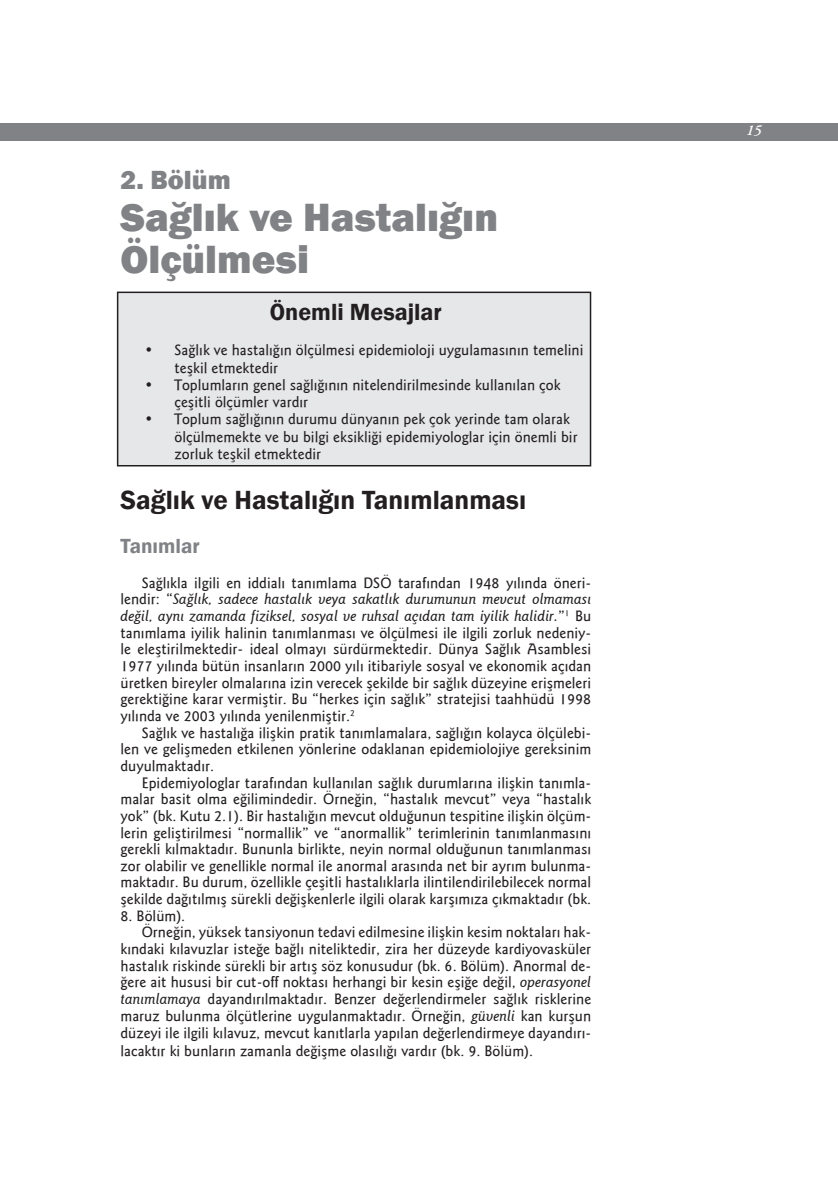
<style>
.page{position:relative;width:838px;height:1183px;background:#fff}
.page>*{position:absolute;margin:0;border:0;box-sizing:border-box;transform-origin:0 0}
.t1{font:800 40.5px/42px "Franklin Gothic";color:#808285}
.t2{font:600 27px "Franklin Gothic";color:#231f20}
.t3{font:800 27px "Franklin Gothic";color:#808285}
.t4{font:600 24px "Franklin Gothic";color:#231f20}
.t5{font:600 21px "Franklin Gothic";color:#808285}
.t6{font:500 15px/16.6px "Goudy Sans IT Cby BT";color:#231f20}
.t7{font:italic 600 15px "Adobe Garamond Pro";color:#fff}
.s1{font-style:italic}
</style>
<div class="page">
<div style="left:0;top:123px;width:838px;height:17px;background:#808285"></div>
<div style="left:118px;top:292px;width:472px;height:173px;background:#e6e7e9"></div>
<div style="left:117px;top:291px;width:474px;height:175px;border:2px solid #231f20"></div>
<h2 class="t3" style="left:120px;top:164px;width:112px">2. Bölüm</h2>
<h1 class="t1" style="left:120px;top:196px;width:379px">Sağlık ve Hastalığın<br>Ölçülmesi</h1>
<h3 class="t4" style="left:270px;top:298px;width:173px">Önemli Mesajlar</h3>
<p class="t6" style="left:174px;top:341px;width:410px;line-height:17.2px;text-indent:-30px">• Sağlık ve hastalığın ölçülmesi epidemioloji uygulamasının temelini teşkil etmektedir</p>
<p class="t6" style="left:174px;top:376px;width:387px;line-height:17.2px;text-indent:-30px">• Toplumların genel sağlığının nitelendirilmesinde kullanılan çok çeşitli ölçümler vardır</p>
<p class="t6" style="left:174px;top:410px;width:404px;line-height:17.2px;text-indent:-30px">• Toplum sağlığının durumu dünyanın pek çok yerinde tam olarak ölçülmemekte ve bu bilgi eksikliği epidemiyologlar için önemli bir zorluk teşkil etmektedir</p>
<h2 class="t2" style="left:120px;top:484px;width:407px">Sağlık ve Hastalığın Tanımlanması</h2>
<h3 class="t5" style="left:120px;top:533px;width:81px">Tanımlar</h3>
<p class="t6" style="left:120px;top:574px;width:472px;text-align:justify;text-indent:21px">Sağlıkla ilgili en iddialı tanımlama DSÖ tarafından 1948 yılında öneri&shy;lendir: “<span class="s1">Sağlık, sadece hastalık veya sakatlık durumunun mevcut olmaması değil, aynı zamanda fiziksel, sosyal ve ruhsal açıdan tam iyilik halidir.</span>”<sup>1</sup> Bu tanımlama iyilik halinin tanımlanması ve ölçülmesi ile ilgili zorluk nedeniy&shy;le eleştirilmektedir- ideal olmayı sürdürmektedir. Dünya Sağlık Asamblesi 1977 yılında bütün insanların 2000 yılı itibariyle sosyal ve ekonomik açıdan üretken bireyler olmalarına izin verecek şekilde bir sağlık düzeyine erişmeleri gerektiğine karar vermiştir. Bu “herkes için sağlık” stratejisi taahhüdü 1998 yılında ve 2003 yılında yenilenmiştir.<sup>2</sup></p>
<p class="t6" style="left:120px;top:724px;width:472px;text-align:justify;text-indent:21px">Sağlık ve hastalığa ilişkin pratik tanımlamalara, sağlığın kolayca ölçülebi&shy;len ve gelişmeden etkilenen yönlerine odaklanan epidemiolojiye gereksinim duyulmaktadır.</p>
<p class="t6" style="left:120px;top:774px;width:472px;text-align:justify;text-indent:21px">Epidemiyologlar tarafından kullanılan sağlık durumlarına ilişkin tanımla&shy;malar basit olma eğilimindedir. Örneğin, “hastalık mevcut” veya “hastalık yok” (bk. Kutu 2.1). Bir hastalığın mevcut olduğunun tespitine ilişkin ölçüm&shy;lerin geliştirilmesi “normallik” ve “anormallik” terimlerinin tanımlanmasını gerekli kılmaktadır. Bununla birlikte, neyin normal olduğunun tanımlanması zor olabilir ve genellikle normal ile anormal arasında net bir ayrım bulunma&shy;maktadır. Bu durum, özellikle çeşitli hastalıklarla ilintilendirilebilecek normal şekilde dağıtılmış sürekli değişkenlerle ilgili olarak karşımıza çıkmaktadır (bk.</p>
<p class="t6" style="left:120px;top:907px;width:66px">8. Bölüm).</p>
<p class="t6" style="left:142px;top:923px;width:451px">Örneğin, yüksek tansiyonun tedavi edilmesine ilişkin kesim noktaları hak-</p>
<p class="t6" style="left:120px;top:940px;width:472px">kındaki kılavuzlar isteğe bağlı niteliktedir, zira her düzeyde kardiyovasküler</p>
<p class="t6" style="left:120px;top:957px;width:472px">hastalık riskinde sürekli bir artış söz konusudur (bk. 6. Bölüm). Anormal de-</p>
<p class="t6" style="left:120px;top:973px;width:472px">ğere ait hususi bir cut-off noktası herhangi bir kesin eşiğe değil, <span class="s1">operasyonel</span></p>
<p class="t6" style="left:120px;top:990px;width:472px"><span class="s1">tanımlamaya</span> dayandırılmaktadır. Benzer değerlendirmeler sağlık risklerine</p>
<p class="t6" style="left:120px;top:1007px;width:472px">maruz bulunma ölçütlerine uygulanmaktadır. Örneğin, <span class="s1">güvenli</span> kan kurşun</p>
<p class="t6" style="left:120px;top:1024px;width:472px">düzeyi ile ilgili kılavuz, mevcut kanıtlarla yapılan değerlendirmeye dayandırı-</p>
<p class="t6" style="left:120px;top:1042px;width:414px">lacaktır ki bunların zamanla değişme olasılığı vardır (bk. 9. Bölüm).</p>
<p class="t7" style="left:746px;top:124px;width:17px">15</p>
</div>
